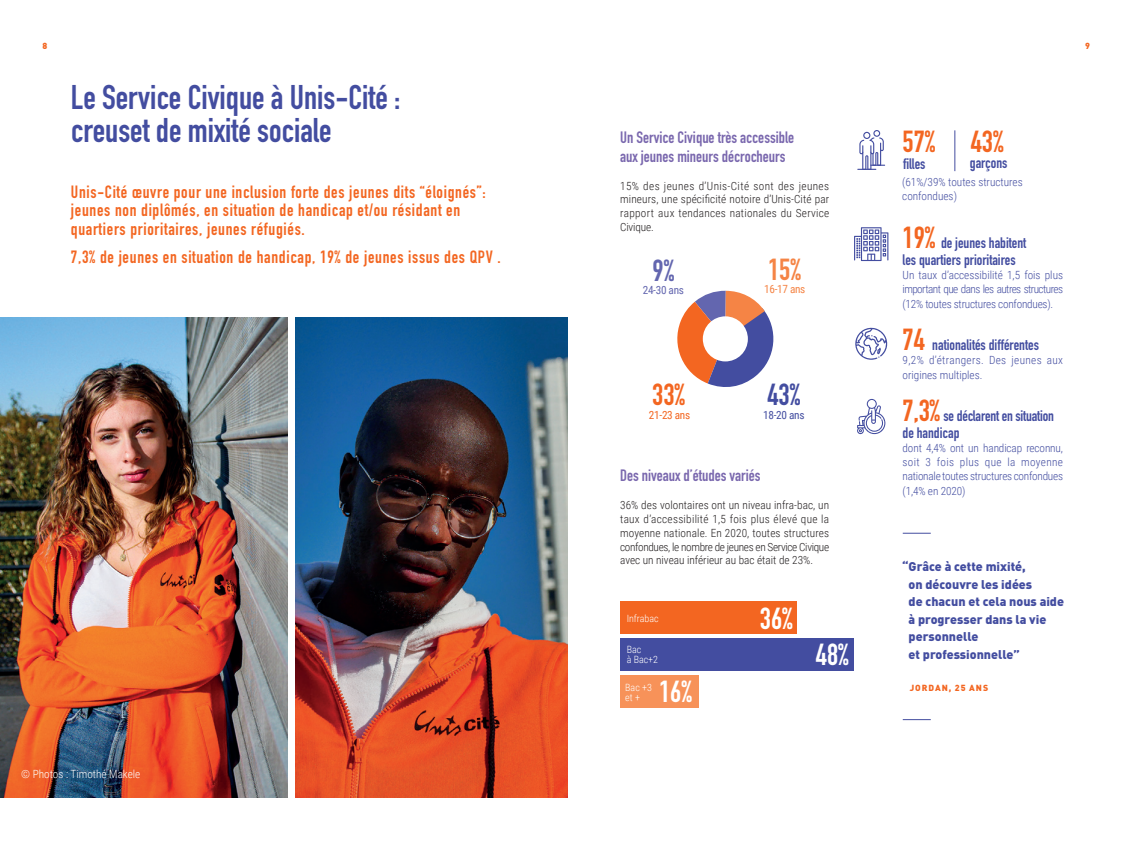
<style>
.page{position:relative;width:1134px;height:851px;background:#fff}
.page>*{position:absolute;margin:0;border:0;box-sizing:border-box;transform-origin:0 0}
.t1{font:700 33.75px/32.5px "DIN Condensed";color:#434da0}
.t2{font:700 30px "DIN Condensed";color:#fff}
.t3{font:700 30px "DIN Condensed";color:#f36621}
.t4{font:700 30px "DIN Condensed";color:#434da0}
.t5{font:700 30px "DIN Condensed";color:#f58445}
.t6{font:700 30px "DIN Condensed";color:#6366af}
.t7{font:700 17.5px/18.8px "DIN Condensed";letter-spacing:.04em;color:#f36621}
.t8{font:700 16.25px/18.8px "DIN Condensed";color:#7a68ae}
.t9{font:700 15px/17.5px "DIN Condensed";color:#434da0}
.t10{font:900 12.5px/17.5px "DINOT";color:#434da0}
.TxtCourant{font:300 11.25px/13.8px "Roboto Condensed";color:#231f20;text-align:justify}
.t11{font:300 11.25px/13.8px "Roboto Condensed";letter-spacing:-.01em;color:#434da0;text-align:justify}
.t12{font:300 11.25px/13.8px "Roboto Condensed";letter-spacing:-.05em;color:#434da0}
.t13{font:300 11.25px/15px "Roboto Condensed";letter-spacing:.02em;color:#434da0}
.TxtCourant-2{font:300 11.25px "Roboto Condensed";color:#fff}
.t14{font:11.25px "Roboto Condensed";letter-spacing:-.025em;color:#f36621}
.t15{font:11.25px "Roboto Condensed";letter-spacing:-.025em;color:#6366af}
.t16{font:11.25px "Roboto Condensed";letter-spacing:-.025em;color:#434da0}
.t17{font:11.25px "Roboto Condensed";letter-spacing:-.025em;color:#f58445}
.t18{font:300 10px/10px "Roboto Condensed";color:#fff}
.t19{font:900 8.75px "DINOT";letter-spacing:.11em;color:#f36621}
.s1{font-size:30px;color:#f36621}
</style>
<div class="page">
<img style="left:0;top:317px;width:287px;height:480px">
<svg style="left:903px;top:719px;width:28px;height:1px"></svg>
<svg style="left:903px;top:532px;width:28px;height:1px"></svg>
<div style="left:620px;top:675px;width:78px;height:32px;background:#f79259"></div>
<div style="left:620px;top:638px;width:234px;height:32px;background:#434da0"></div>
<div style="left:620px;top:601px;width:177px;height:32px;background:#f36621"></div>
<svg style="left:677px;top:290px;width:97px;height:97px"></svg>
<div style="left:703px;top:316px;width:45px;height:45px;background:#fff;border-radius:50%"></div>
<svg style="left:855px;top:327px;width:33px;height:33px"></svg>
<svg style="left:857px;top:399px;width:28px;height:35px"></svg>
<svg style="left:854px;top:227px;width:34px;height:34px"></svg>
<hr style="left:954px;top:130px;width:1px;height:41px;background:#434da0">
<svg style="left:857px;top:130px;width:28px;height:40px"></svg>
<img style="left:296px;top:317px;width:271px;height:480px">
<p class="t19" style="left:43px;top:40px;width:6px">8</p>
<p class="t19" style="left:1085px;top:40px;width:6px">9</p>
<p class="t1" style="left:71px;top:81px;width:331px">Le Service Civique à Unis-Cité : creuset de mixité sociale</p>
<p class="t3" style="left:902px;top:121px;width:34px">57%</p>
<p class="t9" style="left:903px;top:154px;width:24px">filles</p>
<p class="t3" style="left:971px;top:121px;width:34px">43%</p>
<p class="t9" style="left:970px;top:153px;width:39px">garçons</p>
<p class="t11" style="left:902px;top:175px;width:122px">(61%/39% toutes structures confondues)</p>
<p class="t8" style="left:620px;top:128px;width:175px">Un Service Civique très accessible aux jeunes mineurs décrocheurs</p>
<p class="TxtCourant" style="left:620px;top:178px;width:211px">15% des jeunes d’Unis-Cité sont des jeunes mineurs, une spécificité notoire d’Unis-Cité par rapport aux tendances nationales du Service Civique.</p>
<p class="t7" style="left:71px;top:182px;width:416px">Unis-Cité œuvre pour une inclusion forte des jeunes dits “éloignés”: jeunes non diplômés, en situation de handicap et/ou résidant en quartiers prioritaires, jeunes réfugiés.</p>
<p class="t7" style="left:71px;top:248px;width:431px">7,3% de jeunes en situation de handicap, 19% de jeunes issus des QPV .</p>
<p class="t9" style="left:902px;top:233px;width:125px"><span class="s1">19%</span> de jeunes habitent les quartiers prioritaires</p>
<p class="t12" style="left:902px;top:267px;width:162px">Un taux d’accessibilité 1,5 fois plus important que dans les autres structures</p>
<p class="t11" style="left:902px;top:296px;width:152px">(12% toutes structures confondues).</p>
<p class="t9" style="left:902px;top:335px;width:138px"><span class="s1">74</span> nationalités différentes</p>
<p class="t13" style="left:902px;top:351px;width:162px">9,2% d’étrangers. Des jeunes aux origines multiples.</p>
<p class="t9" style="left:902px;top:406px;width:153px"><span class="s1">7,3%</span> se déclarent en situation de handicap</p>
<p class="t11" style="left:902px;top:440px;width:162px">dont 4,4% ont un handicap reconnu, soit 3 fois plus que la moyenne nationale toutes structures confondues</p>
<p class="t11" style="left:902px;top:483px;width:64px">(1,4% en 2020)</p>
<p class="t5" style="left:768px;top:249px;width:34px">15%</p>
<p class="t17" style="left:764px;top:281px;width:43px">16-17 ans</p>
<p class="t6" style="left:652px;top:250px;width:23px">9%</p>
<p class="t15" style="left:643px;top:281px;width:43px">24-30 ans</p>
<p class="t3" style="left:652px;top:374px;width:34px">33%</p>
<p class="t14" style="left:649px;top:406px;width:43px">21-23 ans</p>
<p class="t4" style="left:767px;top:374px;width:34px">43%</p>
<p class="t16" style="left:763px;top:406px;width:43px">18-20 ans</p>
<p class="t8" style="left:620px;top:466px;width:142px">Des niveaux d’études variés</p>
<p class="TxtCourant" style="left:620px;top:498px;width:211px">36% des volontaires ont un niveau infra-bac, un taux d’accessibilité 1,5 fois plus élevé que la moyenne nationale. En 2020, toutes structures confondues, le nombre de jeunes en Service Civique avec un niveau inférieur au bac était de 23%.</p>
<p class="t10" style="left:909px;top:557px;width:157px;text-indent:-6px">“Grâce à cette mixité,<br>on découvre les idées<br>de chacun et cela nous aide à progresser dans la vie personnelle<br>et professionnelle”</p>
<p class="t19" style="left:910px;top:681px;width:80px">JORDAN, 25 ANS</p>
<p class="t2" style="left:760px;top:598px;width:34px">36%</p>
<p class="t18" style="left:627px;top:612px;width:33px">Infrabac</p>
<p class="t18" style="left:627px;top:644px;width:33px">Bac<br>à Bac+2</p>
<p class="t2" style="left:816px;top:634px;width:34px">48%</p>
<p class="t18" style="left:625px;top:682px;width:28px">Bac +3 et +</p>
<p class="t2" style="left:659px;top:670px;width:34px">16%</p>
<p class="TxtCourant-2" style="left:21px;top:765px;width:121px">© Photos : Timothé Makele</p>
</div>
